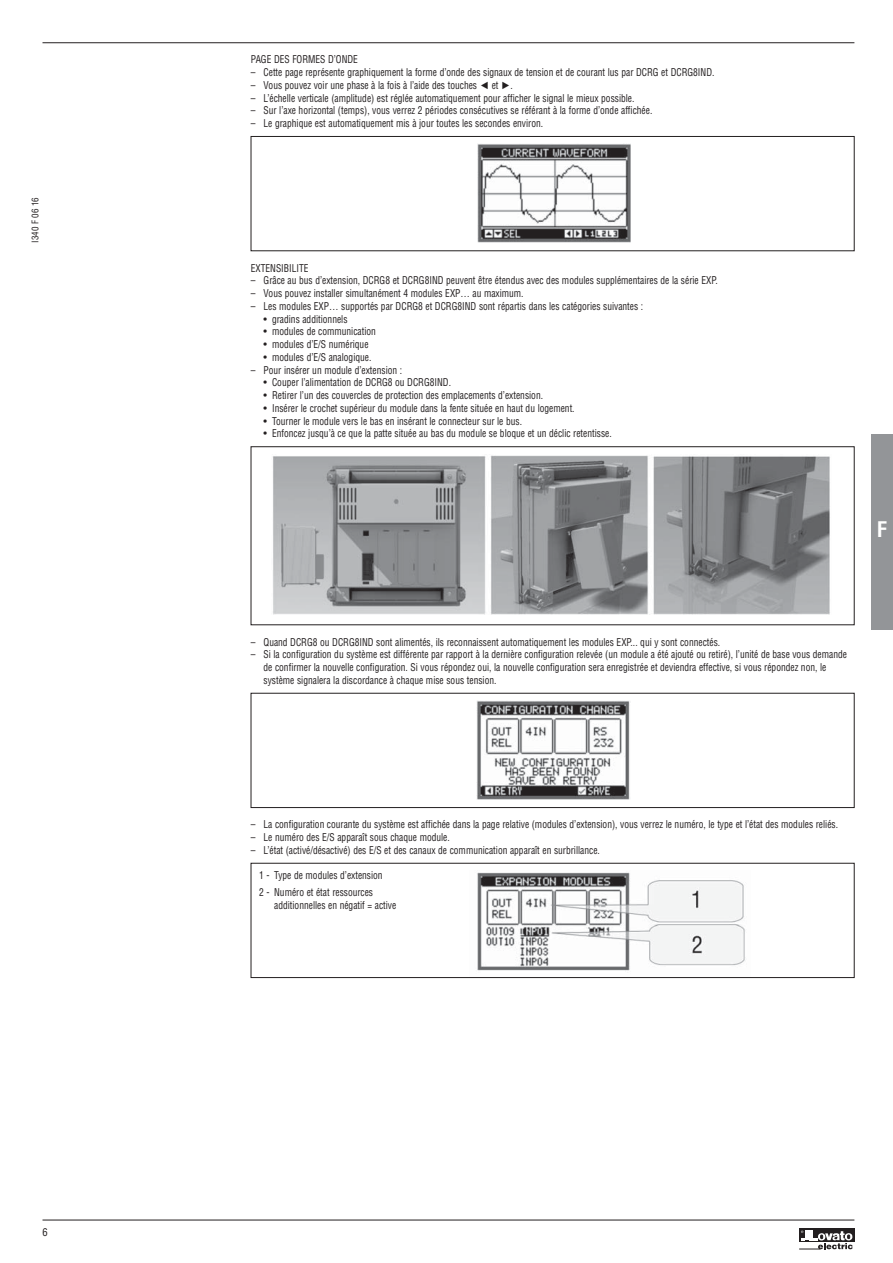
<style>
.page{position:relative;width:893px;height:1263px;background:#fff}
.page>*{position:absolute;margin:0;border:0;box-sizing:border-box;transform-origin:0 0}
.t1{font:700 condensed 21px "Helvetica";color:#fff}
.t2{font:condensed 10.5px/12.8px "Helvetica";color:#231f20;scale:.9 1}
.t3{font:condensed 10.5px "Helvetica";color:#231f20}
.t4{font:condensed 9px "Helvetica";color:#231f20}
.s1{font-family:"Arial";font-weight:700;font-style:italic;font-stretch:normal}
</style>
<div class="page">
<hr style="left:43px;top:42px;width:811px;height:1px;background:#231f20">
<hr style="left:43px;top:1220px;width:811px;height:1px;background:#231f20">
<svg style="left:799px;top:1229px;width:55px;height:13px"></svg>
<svg style="left:799px;top:1231px;width:54px;height:19px"></svg>
<div style="left:871px;top:434px;width:22px;height:195px;background:#939598"></div>
<img style="left:478px;top:144px;width:153px;height:98px">
<div style="left:251px;top:136px;width:603px;height:115px;border:1px solid #231f20"></div>
<img style="left:477px;top:700px;width:153px;height:100px">
<div style="left:251px;top:693px;width:603px;height:115px;border:1px solid #231f20"></div>
<img style="left:477px;top:872px;width:268px;height:99px">
<div style="left:251px;top:863px;width:603px;height:115px;border:1px solid #231f20"></div>
<img style="left:273px;top:455px;width:557px;height:160px">
<p class="t4" style="left:32px;top:243px;width:47px;rotate:-90deg">I340 F 06 16</p>
<p class="t3" style="left:43px;top:1229px;width:7px">6</p>
<p class="t2" style="left:251px;top:54px;width:121px">PAGE DES FORMES D’ONDE</p>
<p class="t2" style="left:251px;top:67px;width:517px">– Cette page représente graphiquement la forme d’onde des signaux de tension et de courant lus par DCRG et DCRG8IND.</p>
<p class="t2" style="left:251px;top:80px;width:293px">– Vous pouvez voir une phase à la fois à l’aide des touches <span class="s1">◄</span> et <span class="s1">►</span>.</p>
<p class="t2" style="left:251px;top:92px;width:428px">– L’échelle verticale (amplitude) est réglée automatiquement pour afficher le signal le mieux possible.</p>
<p class="t2" style="left:251px;top:105px;width:448px">– Sur l’axe horizontal (temps), vous verrez 2 périodes consécutives se référant à la forme d’onde affichée.</p>
<p class="t2" style="left:251px;top:118px;width:326px">– Le graphique est automatiquement mis à jour toutes les secondes environ.</p>
<p class="t2" style="left:251px;top:262px;width:66px">EXTENSIBILITE</p>
<p class="t2" style="left:251px;top:275px;width:520px">– Grâce au bus d’extension, DCRG8 et DCRG8IND peuvent être étendus avec des modules supplémentaires de la série EXP.</p>
<p class="t2" style="left:251px;top:288px;width:305px">– Vous pouvez installer simultanément 4 modules EXP… au maximum.</p>
<p class="t2" style="left:251px;top:301px;width:437px">– Les modules EXP… supportés par DCRG8 et DCRG8IND sont répartis dans les catégories suivantes :</p>
<p class="t3" style="left:264px;top:315px;width:86px">• gradins additionnels</p>
<p class="t3" style="left:264px;top:328px;width:114px">• modules de communication</p>
<p class="t3" style="left:264px;top:340px;width:106px">• modules d’E/S numérique</p>
<p class="t3" style="left:264px;top:353px;width:109px">• modules d’E/S analogique.</p>
<p class="t2" style="left:251px;top:364px;width:170px">– Pour insérer un module d’extension :</p>
<p class="t3" style="left:264px;top:379px;width:189px">• Couper l’alimentation de DCRG8 ou DCRG8IND.</p>
<p class="t3" style="left:264px;top:391px;width:281px">• Retirer l’un des couvercles de protection des emplacements d’extension.</p>
<p class="t3" style="left:264px;top:404px;width:313px">• Insérer le crochet supérieur du module dans la fente située en haut du logement.</p>
<p class="t3" style="left:264px;top:417px;width:260px">• Tourner le module vers le bas en insérant le connecteur sur le bus.</p>
<p class="t3" style="left:264px;top:430px;width:350px">• Enfoncez jusqu’à ce que la patte située au bas du module se bloque et un déclic retentisse.</p>
<h1 class="t1" style="left:877px;top:522px;width:12px">F</h1>
<p class="t2" style="left:251px;top:636px;width:523px">– Quand DCRG8 ou DCRG8IND sont alimentés, ils reconnaissent automatiquement les modules EXP... qui y sont connectés.</p>
<p class="t2" style="left:264px;top:649px;width:650px;text-indent:-13px">– Si la configuration du système est différente par rapport à la dernière configuration relevée (un module a été ajouté ou retiré), l’unité de base vous demande de confirmer la nouvelle configuration. Si vous répondez oui, la nouvelle configuration sera enregistrée et deviendra effective, si vous répondez non, le système signalera la discordance à chaque mise sous tension.</p>
<p class="t2" style="left:251px;top:819px;width:654px">– La configuration courante du système est affichée dans la page relative (modules d’extension), vous verrez le numéro, le type et l’état des modules reliés.</p>
<p class="t2" style="left:251px;top:832px;width:223px">– Le numéro des E/S apparaît sous chaque module.</p>
<p class="t2" style="left:251px;top:845px;width:389px">– L’état (activé/désactivé) des E/S et des canaux de communication apparaît en surbrillance.</p>
<p class="t2" style="left:259px;top:868px;width:139px;line-height:17px">1 - Type de modules d’extension<br>2 - Numéro et état ressources</p>
<p class="t2" style="left:274px;top:900px;width:137px">additionnelles en négatif = active</p>
</div>
